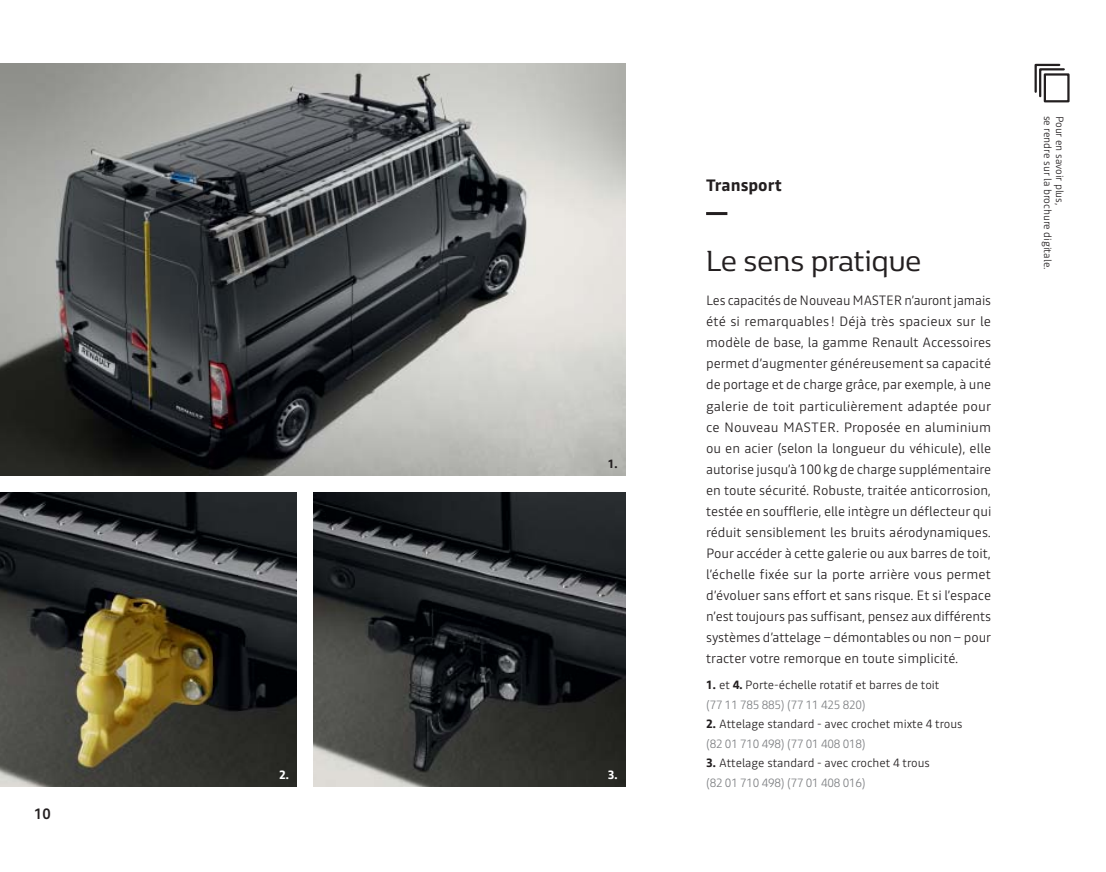
<style>
.page{position:relative;width:1106px;height:872px;background:#fff}
.page>*{position:absolute;margin:0;border:0;box-sizing:border-box;transform-origin:0 0}
.t1{font:30px "Renault Life";color:#231f20}
.t2{font:700 16.5px "Read";color:#231f20}
.t3{font:500 15px "Read";color:#231f20}
.t4{font:300 13.5px/21px "Read";color:#231f20;text-align:justify}
.t5{font:300 12px/19.5px "Read";color:#231f20}
.t6{font:700 12px "Read";color:#fff}
.t7{font:700 12px "Read";color:#231f20}
.t8{font:300 10.5px "Read";color:#231f20}
.s1{font-weight:700}
.s2{color:#808285}
</style>
<div class="page">
<img style="left:0;top:64px;width:625px;height:411px">
<img style="left:314px;top:492px;width:311px;height:295px">
<img style="left:0;top:492px;width:297px;height:295px">
<svg style="left:1034px;top:63px;width:31px;height:35px"></svg>
<div style="left:1044px;top:74px;width:24px;height:27px;background:#fff"></div>
<div style="left:1043px;top:73px;width:26px;height:29px;border:2px solid #231f20"></div>
<hr style="left:706px;top:212px;width:21px;height:3px;background:#231f20">
<p class="t3" style="left:34px;top:804px;width:18px">10</p>
<p class="t7" style="left:607px;top:459px;width:11px">1.</p>
<p class="t6" style="left:279px;top:771px;width:11px">2.</p>
<p class="t6" style="left:607px;top:771px;width:11px">3.</p>
<p class="t2" style="left:706px;top:179px;width:77px">Transport</p>
<h1 class="t1" style="left:706px;top:243px;width:217px">Le sens pratique</h1>
<p class="t4" style="left:706px;top:291px;width:287px">Les capacités de Nouveau MASTER n’auront jamais été si remarquables ! Déjà très spacieux sur le modèle de base, la gamme Renault Accessoires permet d’augmenter généreusement sa capacité de portage et de charge grâce, par exemple, à une galerie de toit particulièrement adaptée pour ce Nouveau MASTER. Proposée en aluminium ou en acier (selon la longueur du véhicule), elle autorise jusqu’à 100 kg de charge supplémentaire en toute sécurité. Robuste, traitée anticorrosion, testée en soufflerie, elle intègre un déflecteur qui réduit sensiblement les bruits aérodynamiques.<br>Pour accéder à cette galerie ou aux barres de toit, l’échelle fixée sur la porte arrière vous permet d’évoluer sans effort et sans risque. Et si l’espace n’est toujours pas suffisant, pensez aux différents systèmes d’attelage – démontables ou non – pour tracter votre remorque en toute simplicité.</p>
<p class="t5" style="left:706px;top:676px;width:235px"><span class="s1">1.</span> et <span class="s1">4.</span> Porte-échelle rotatif et barres de toit <span class="s2">(77 11 785 885) (77 11 425 820)</span></p>
<p class="t5" style="left:706px;top:715px;width:258px"><span class="s1">2.</span> Attelage standard - avec crochet mixte 4 trous <span class="s2">(82 01 710 498) (77 01 408 018)</span></p>
<p class="t5" style="left:706px;top:754px;width:225px"><span class="s1">3.</span> Attelage standard - avec crochet 4 trous <span class="s2">(82 01 710 498) (77 01 408 016)</span></p>
<p class="t8" style="left:1051px;top:115px;width:155px;rotate:90deg">se rendre sur la brochure digitale.</p>
<p class="t8" style="left:1063px;top:115px;width:91px;rotate:90deg">Pour en savoir plus,</p>
</div>
